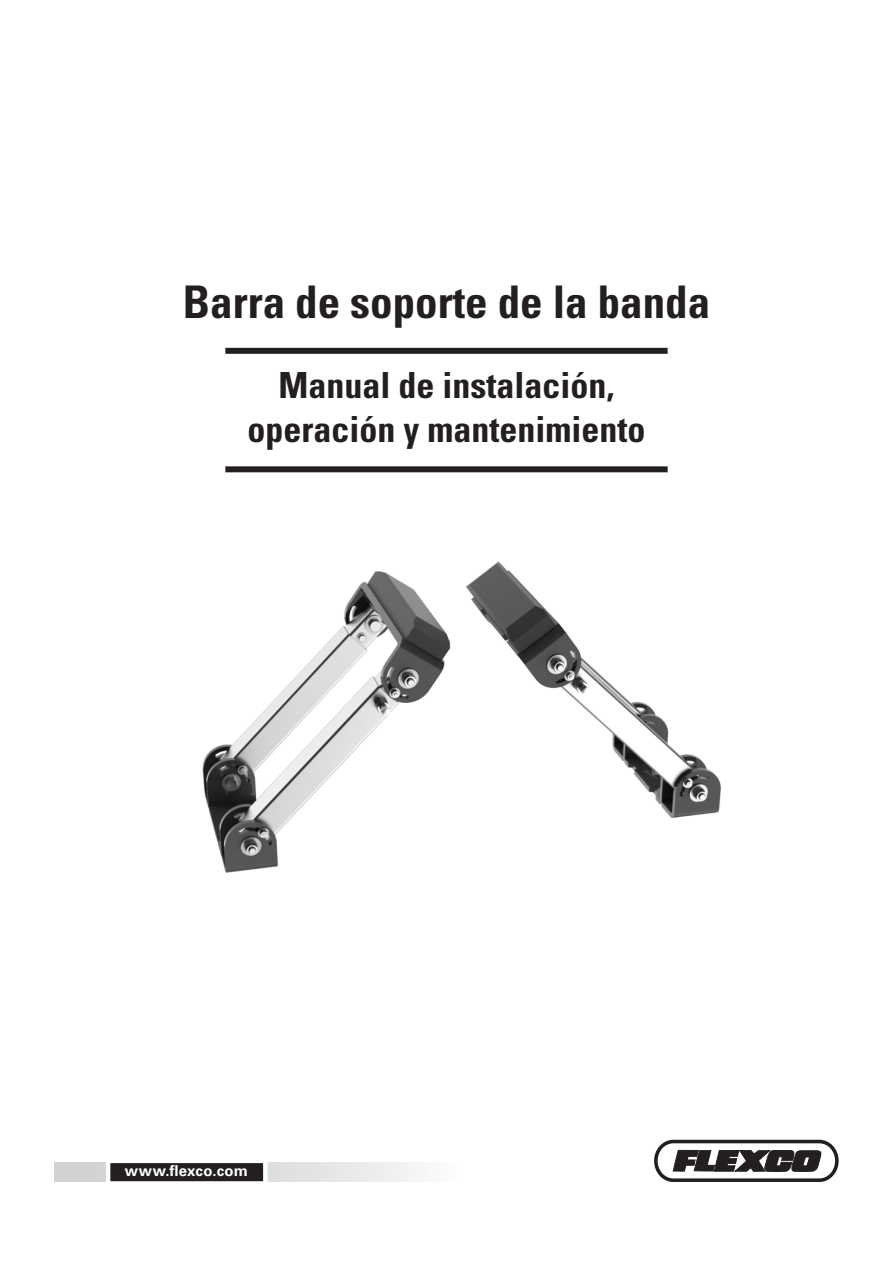
<style>
.page{position:relative;width:893px;height:1263px;background:#fff}
.page>*{position:absolute;margin:0;border:0;box-sizing:border-box;transform-origin:0 0}
.MainTitle{font:700 condensed 45px "Univers LT Std";color:#231f20}
.MainTitle-2{font:700 condensed 36px/43.2px "Univers LT Std";color:#231f20;text-align:center}
.t1{font:700 15.6px "Univers LT Std";letter-spacing:.02em;color:#fff}
.flexcoWeb_revrs{font:700 15px "Univers LT Std";letter-spacing:.02em;color:#fff}
</style>
<div class="page">
<div style="left:225px;top:348px;width:443px;height:6px;background:#231f20"></div>
<div style="left:225px;top:466px;width:443px;height:6px;background:#231f20"></div>
<img style="left:202px;top:561px;width:519px;height:312px">
<svg style="left:54px;top:1162px;width:363px;height:20px"></svg>
<div style="left:108px;top:1161px;width:157px;height:22px;background:#231f20"></div>
<div style="left:106px;top:1158px;width:162px;height:28px;border:4px solid #fff"></div>
<div style="left:654px;top:1140px;width:185px;height:42px;border:4px solid #231f20;border-radius:18px"></div>
<svg style="left:673px;top:1150px;width:149px;height:22px;background:#4d4a4b"></svg>
<p class="MainTitle" style="left:183px;top:275px;width:529px">Barra de soporte de la banda</p>
<p class="MainTitle-2" style="left:247px;top:364px;width:399px">Manual de instalación, operación y mantenimiento</p>
<p class="flexcoWeb_revrs" style="left:125px;top:1162px;width:125px">www.flexco.com</p>
<p class="t1" style="left:112px;top:1163px;width:130px">www.flexco.com</p>
</div>
